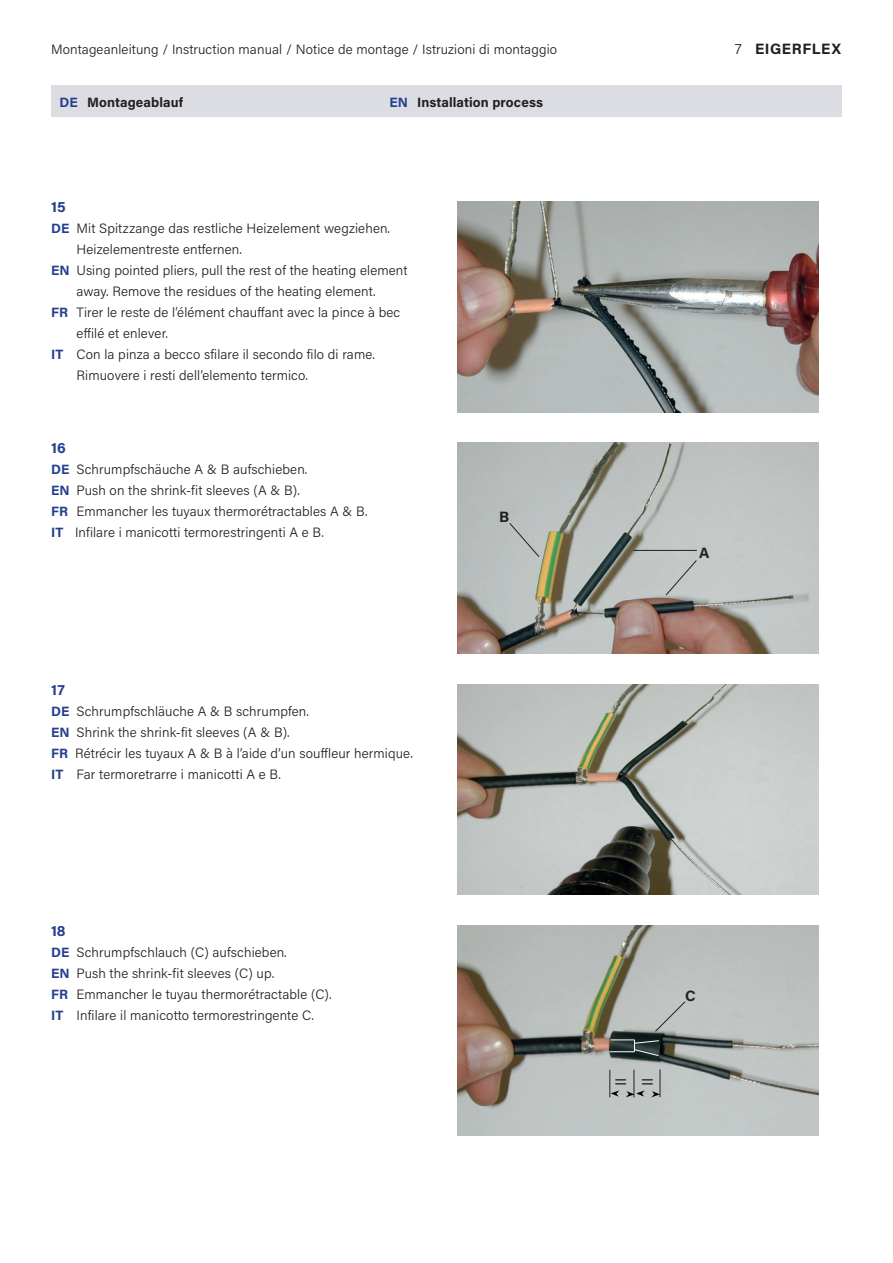
<style>
.page{position:relative;width:893px;height:1263px;background:#fff}
.page>*{position:absolute;margin:0;border:0;box-sizing:border-box;transform-origin:0 0}
.t1{font:700 15px "Acumin Pro";letter-spacing:.04em;color:#231f20}
.t2{font:700 15px "Acumin Pro";letter-spacing:.01em;color:#253f8e}
.t3{font:15px "Linotype Univers 420 Cn";color:#231f20}
.t4{font:300 13.5px/21px "Acumin Pro";letter-spacing:.01em;color:#231f20}
.t5{font:700 13.5px "Acumin Pro";letter-spacing:.01em;color:#231f20}
.s1{font-weight:300}
.s2{color:#253f8e}
.s3{font-weight:700;color:#253f8e}
</style>
<div class="page">
<div style="left:51px;top:86px;width:791px;height:31px;background:#dcdce3"></div>
<img style="left:457px;top:202px;width:362px;height:210px">
<img style="left:457px;top:443px;width:362px;height:210px">
<svg style="left:509px;top:522px;width:31px;height:36px"></svg>
<svg style="left:665px;top:559px;width:32px;height:37px"></svg>
<hr style="left:634px;top:550px;width:63px;height:1px;background:#231f20">
<img style="left:457px;top:684px;width:362px;height:210px">
<img style="left:457px;top:925px;width:362px;height:210px">
<svg style="left:609px;top:1000px;width:138px;height:97px;background:#9ca29f"></svg>
<p class="t4" style="left:51px;top:38px;width:508px">Montageanleitung / Instruction manual / Notice de montage / Istruzioni di montaggio</p>
<p class="t1" style="left:735px;top:38px;width:108px"><span class="s1">7</span> EIGERFLEX</p>
<p class="t5" style="left:60px;top:92px;width:125px"><span class="s2">DE</span> Montageablauf</p>
<p class="t5" style="left:390px;top:92px;width:155px"><span class="s2">EN</span> Installation process</p>
<p class="t2" style="left:51px;top:196px;width:16px">15</p>
<p class="t4" style="left:51px;top:217px;width:341px"><span class="s3">DE</span> Mit Spitzzange das restliche Heizelement wegziehen.</p>
<p class="t4" style="left:77px;top:238px;width:167px">Heizelementreste entfernen.</p>
<p class="t4" style="left:51px;top:259px;width:358px"><span class="s3">EN</span> Using pointed pliers, pull the rest of the heating element</p>
<p class="t4" style="left:77px;top:280px;width:301px">away. Remove the residues of the heating element.</p>
<p class="t4" style="left:51px;top:301px;width:351px"><span class="s3">FR</span> Tirer le reste de l’élément chauffant avec la pince à bec</p>
<p class="t4" style="left:77px;top:322px;width:93px">effilé et enlever.</p>
<p class="t4" style="left:51px;top:343px;width:325px"><span class="s3">IT</span> Con la pinza a becco sfilare il secondo filo di rame.</p>
<p class="t4" style="left:77px;top:364px;width:233px">Rimuovere i resti dell’elemento termico.</p>
<p class="t2" style="left:51px;top:437px;width:16px">16</p>
<p class="t4" style="left:51px;top:458px;width:318px"><span class="s3">DE</span> Schrumpfschäuche A &amp; B aufschieben.<br><span class="s3">EN</span> Push on the shrink-fit sleeves (A &amp; B).<br><span class="s3">FR</span> Emmancher les tuyaux thermorétractables A &amp; B.<br><span class="s3">IT</span> Infilare i manicotti termorestringenti A e B.</p>
<p class="t2" style="left:51px;top:679px;width:15px">17</p>
<p class="t4" style="left:51px;top:700px;width:363px"><span class="s3">DE</span> Schrumpfschläuche A &amp; B schrumpfen.<br><span class="s3">EN</span> Shrink the shrink-fit sleeves (A &amp; B).<br><span class="s3">FR</span> Rétrécir les tuyaux A &amp; B à l’aide d’un souffleur hermique.<br><span class="s3">IT</span> Far termoretrarre i manicotti A e B.</p>
<p class="t2" style="left:51px;top:920px;width:16px">18</p>
<p class="t4" style="left:51px;top:941px;width:282px"><span class="s3">DE</span> Schrumpfschlauch (C) aufschieben.<br><span class="s3">EN</span> Push the shrink-fit sleeves (C) up.<br><span class="s3">FR</span> Emmancher le tuyau thermorétractable (C).<br><span class="s3">IT</span> Infilare il manicotto termorestringente C.</p>
<p class="t1" style="left:499px;top:506px;width:12px">B</p>
<p class="t1" style="left:699px;top:543px;width:12px">A</p>
<p class="t3" style="left:629px;top:1078px;width:9px;rotate:90deg">II</p>
<p class="t3" style="left:656px;top:1078px;width:9px;rotate:90deg">II</p>
<p class="t1" style="left:685px;top:985px;width:12px">C</p>
</div>
